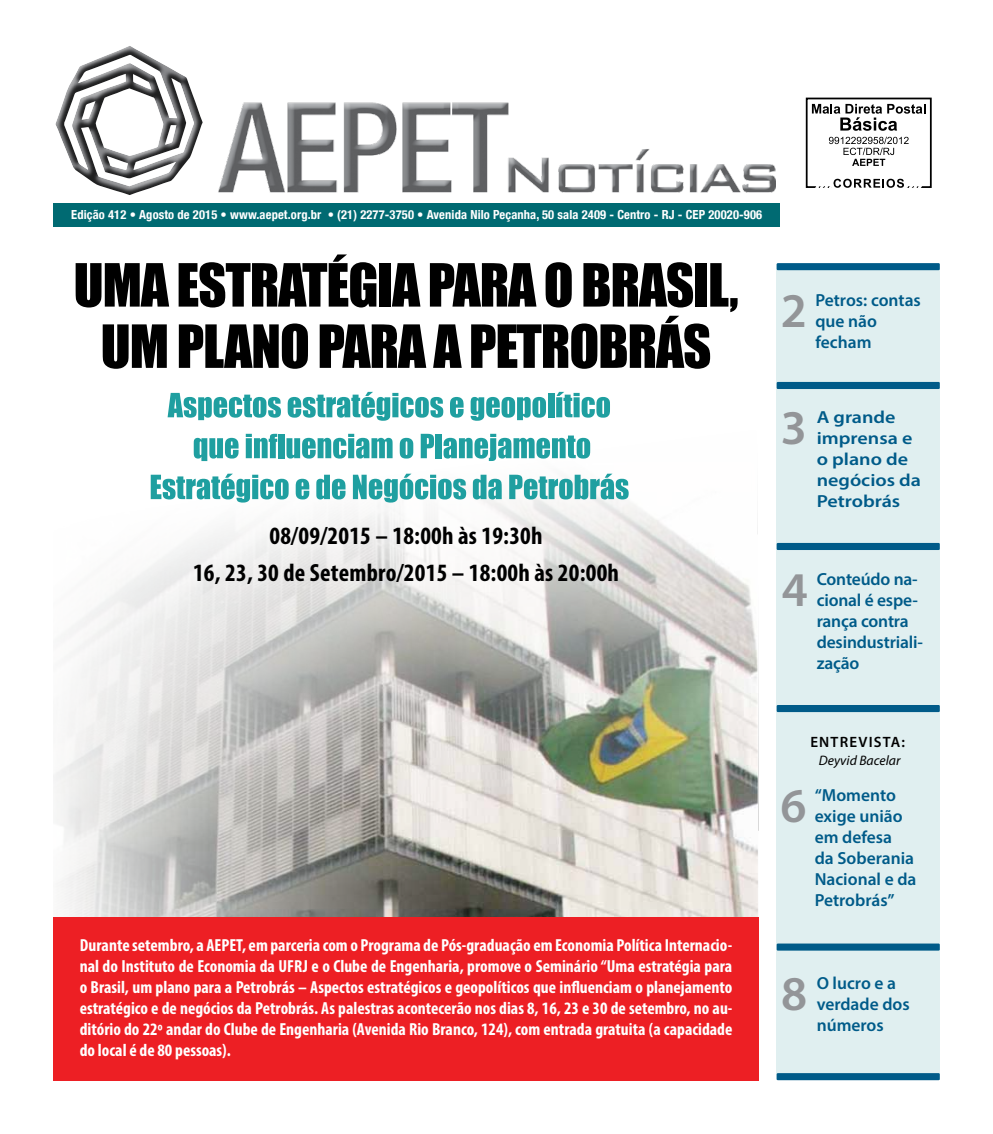
<style>
.page{position:relative;width:993px;height:1134px;background:#fff}
.page>*{position:absolute;margin:0;border:0;box-sizing:border-box;transform-origin:0 0}
.t1{font:55px/61.2px "Impact";letter-spacing:-.02em;color:#000;text-align:center}
.t2{font:600 48.62px "Myriad Pro";color:#939598}
.t3{font:700 condensed 25px/37.1px "Myriad Pro";letter-spacing:.01em;color:#000;text-align:center}
.t4{font:700 condensed 17.5px/21px "Myriad Pro";color:#fff;text-align:justify}
.t5{font:600 17.5px/21px "Myriad Pro";color:#005b89}
.t6{font:600 17.5px/21px "Myriad Pro";color:#005b89;scale:1.15 1}
.t7{font:600 15px "Myriad Pro";letter-spacing:.08em;color:#000}
.t8{font:italic 13.75px "Myriad Pro";color:#000}
.t9{font:700 condensed 12.5px "Helvetica Neue LT Com";letter-spacing:.01em;color:#fff}
</style>
<div class="page">
<img style="left:53px;top:391px;width:705px;height:527px">
<img style="left:218px;top:102px;width:557px;height:90px">
<div style="left:776px;top:265px;width:163px;height:815px;background:#e0eff0"></div>
<div style="left:53px;top:203px;width:726px;height:23px;background:#006a72"></div>
<div style="left:56px;top:47px;width:148px;height:150px;background:#000;opacity:.75"></div>
<div style="left:776px;top:263px;width:163px;height:7px;background:#005b89"></div>
<div style="left:776px;top:382px;width:163px;height:7px;background:#005b89"></div>
<div style="left:53px;top:918px;width:705px;height:163px;background:#ed1f24"></div>
<div style="left:776px;top:543px;width:163px;height:7px;background:#005b89"></div>
<div style="left:805px;top:98px;width:126px;height:90px;border:2px solid #000"></div>
<svg style="left:836px;top:178px;width:66px;height:1px"></svg>
<svg style="left:828px;top:137px;width:80px;height:29px"></svg>
<svg style="left:811px;top:104px;width:114px;height:27px"></svg>
<svg style="left:814px;top:179px;width:108px;height:9px"></svg>
<svg style="left:167px;top:393px;width:114px;height:27px"></svg>
<svg style="left:287px;top:392px;width:156px;height:29px"></svg>
<svg style="left:450px;top:397px;width:13px;height:21px"></svg>
<svg style="left:470px;top:397px;width:76px;height:24px"></svg>
<div style="left:547px;top:393px;width:7px;height:24px;background:#1f9fa0"></div>
<svg style="left:556px;top:392px;width:53px;height:26px"></svg>
<svg style="left:194px;top:438px;width:44px;height:23px"></svg>
<svg style="left:246px;top:434px;width:31px;height:24px"></svg>
<div style="left:278px;top:434px;width:6px;height:24px;background:#1f9fa0"></div>
<svg style="left:286px;top:434px;width:106px;height:25px"></svg>
<svg style="left:399px;top:438px;width:14px;height:21px"></svg>
<svg style="left:420px;top:434px;width:14px;height:24px"></svg>
<div style="left:435px;top:434px;width:6px;height:24px;background:#1f9fa0"></div>
<svg style="left:443px;top:434px;width:147px;height:27px"></svg>
<svg style="left:151px;top:474px;width:137px;height:29px"></svg>
<svg style="left:295px;top:479px;width:14px;height:20px"></svg>
<svg style="left:316px;top:475px;width:29px;height:24px"></svg>
<svg style="left:353px;top:474px;width:113px;height:29px"></svg>
<svg style="left:472px;top:475px;width:29px;height:24px"></svg>
<svg style="left:509px;top:474px;width:119px;height:25px"></svg>
<div style="left:776px;top:705px;width:163px;height:7px;background:#005b89"></div>
<div style="left:776px;top:943px;width:163px;height:8px;background:#005b89"></div>
<div style="left:776px;top:1073px;width:163px;height:7px;background:#005b89"></div>
<p class="t9" style="left:71px;top:207px;width:692px">Edição 412 • Agosto de 2015 • www.aepet.org.br • (21) 2277-3750 • Avenida Nilo Peçanha, 50 sala 2409 - Centro - RJ - CEP 20020-906</p>
<h1 class="t1" style="left:73px;top:253px;width:666px">UMA ESTRATÉGIA PARA O BRASIL,<br>UM PLANO PARA A PETROBRÁS</h1>
<h3 class="t3" style="left:193px;top:517px;width:427px">08/09/2015 – 18:00h às 19:30h<br>16, 23, 30 de Setembro/2015 – 18:00h às 20:00h</h3>
<h2 class="t2" style="left:780px;top:279px;width:28px">2</h2>
<p class="t5" style="left:815px;top:289px;width:107px">Petros: contas que não fecham</p>
<h2 class="t2" style="left:780px;top:397px;width:28px">3</h2>
<p class="t6" style="left:816px;top:407px;width:92px">A grande imprensa e o plano de negócios da<br>Petrobrás</p>
<h2 class="t2" style="left:781px;top:558px;width:28px">4</h2>
<p class="t5" style="left:816px;top:568px;width:108px">Conteúdo na&shy;cional é espe&shy;rança contra desindustriali&shy;zação</p>
<p class="t4" style="left:80px;top:934px;width:654px">Durante setembro, a AEPET, em parceria com o Programa de Pós-graduação em Economia Política Internacio&shy;nal do Instituto de Economia da UFRJ e o Clube de Engenharia, promove o Seminário “Uma estratégia para o Brasil, um plano para a Petrobrás – Aspectos estratégicos e geopolíticos que influenciam o planejamento estratégico e de negócios da Petrobrás. As palestras acontecerão nos dias 8, 16, 23 e 30 de setembro, no au&shy;ditório do 22º andar do Clube de Engenharia (Avenida Rio Branco, 124), com entrada gratuita (a capacidade do local é de 80 pessoas).</p>
<p class="t7" style="left:810px;top:732px;width:96px">ENTREVISTA:</p>
<p class="t8" style="left:818px;top:751px;width:83px">Deyvid Bacelar</p>
<h2 class="t2" style="left:780px;top:775px;width:28px">6</h2>
<p class="t5" style="left:814px;top:784px;width:103px">‘‘Momento exige união em defesa<br>da Soberania<br>Nacional e da<br>Petrobrás’’</p>
<h2 class="t2" style="left:781px;top:962px;width:28px">8</h2>
<p class="t5" style="left:816px;top:972px;width:94px">O lucro e a verdade dos números</p>
</div>
